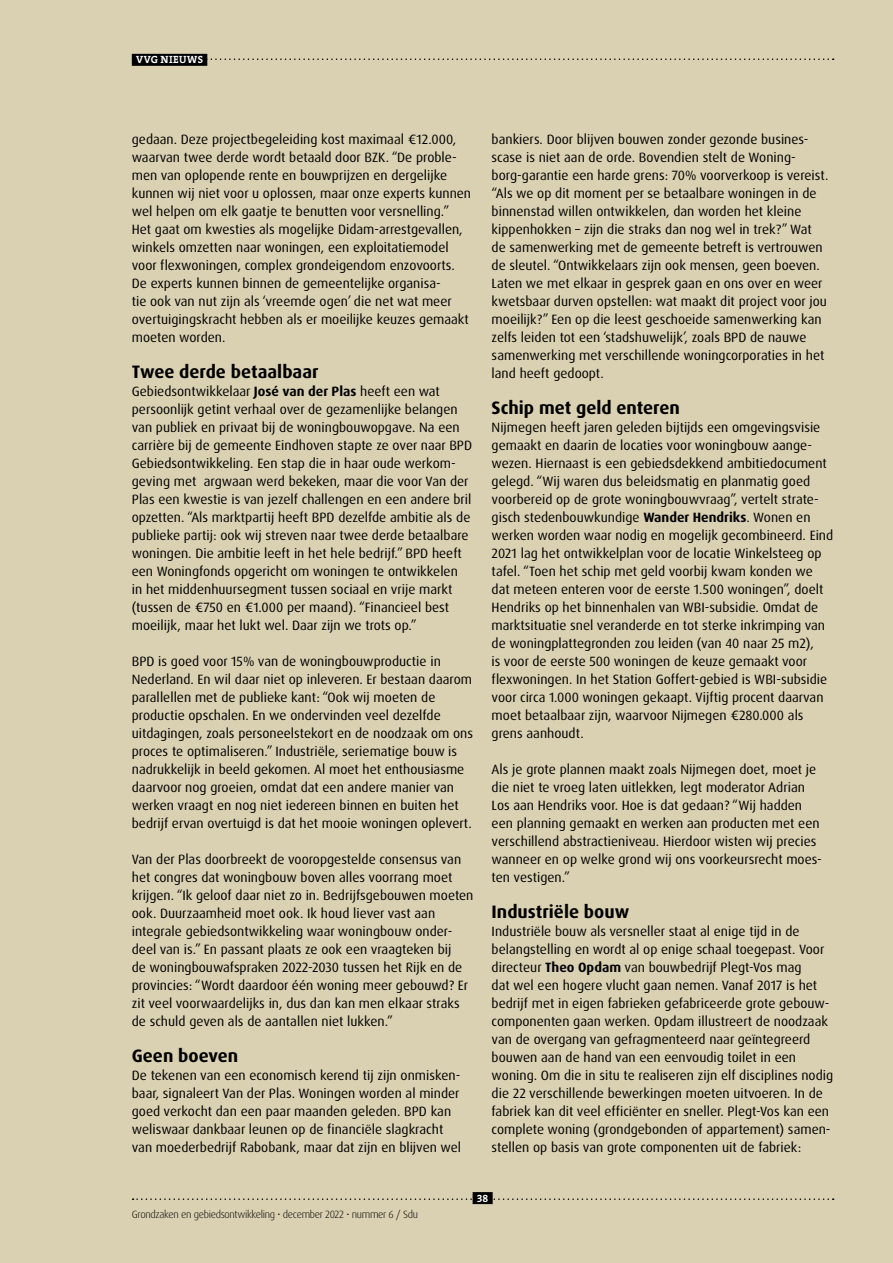
<style>
.page{position:relative;width:893px;height:1263px;background:#dad1b2}
.page>*{position:absolute;margin:0;border:0;box-sizing:border-box;transform-origin:0 0}
.t1{font:700 18px "Dax OT";color:#000}
.t2{font:13.5px/18px "Dax OT";color:#000}
.t3{font:300 10.5px "Dax OT";letter-spacing:-.03em;color:#000}
.t4{font:700 10.5px "The Serif B W7";letter-spacing:.035em;color:#fff}
.s1{font-weight:700}
</style>
<div class="page">
<svg style="left:133px;top:1198px;width:701px;height:2px"></svg>
<div style="left:473px;top:1192px;width:20px;height:12px;background:#000"></div>
<svg style="left:207px;top:58px;width:627px;height:2px"></svg>
<div style="left:132px;top:54px;width:75px;height:12px;background:#000"></div>
<p class="t4" style="left:136px;top:53px;width:68px">VVG NIEUWS</p>
<p class="t2" style="left:132px;top:130px;width:341px">gedaan. Deze projectbegeleiding kost maximaal €12.000, waarvan twee derde wordt betaald door BZK. “De proble&shy;men van oplopende rente en bouwprijzen en dergelijke kunnen wij niet voor u oplossen, maar onze experts kunnen wel helpen om elk gaatje te benutten voor versnelling.” Het gaat om kwesties als mogelijke Didam-arrestgevallen, winkels omzetten naar woningen, een exploitatiemodel voor flexwoningen, complex grondeigendom enzovoorts.<br>De experts kunnen binnen de gemeentelijke organisa-<br>tie ook van nut zijn als ‘vreemde ogen’ die net wat meer overtuigingskracht hebben als er moeilijke keuzes gemaakt moeten worden.</p>
<h1 class="t1" style="left:132px;top:360px;width:188px">Twee derde betaalbaar</h1>
<p class="t2" style="left:132px;top:382px;width:342px">Gebiedsontwikkelaar <span class="s1">José van der Plas</span> heeft een wat persoonlijk getint verhaal over de gezamenlijke belangen van publiek en privaat bij de woningbouwopgave. Na een carrière bij de gemeente Eindhoven stapte ze over naar BPD Gebiedsontwikkeling. Een stap die in haar oude werkom&shy;geving met argwaan werd bekeken, maar die voor Van der Plas een kwestie is van jezelf challengen en een andere bril opzetten. “Als marktpartij heeft BPD dezelfde ambitie als de publieke partij: ook wij streven naar twee derde betaalbare woningen. Die ambitie leeft in het hele bedrijf.” BPD heeft een Woningfonds opgericht om woningen te ontwikkelen<br>in het middenhuursegment tussen sociaal en vrije markt (tussen de €750 en €1.000 per maand). “Financieel best moeilijk, maar het lukt wel. Daar zijn we trots op.”</p>
<p class="t2" style="left:132px;top:652px;width:343px">BPD is goed voor 15% van de woningbouwproductie in Nederland. En wil daar niet op inleveren. Er bestaan daarom parallellen met de publieke kant: “Ook wij moeten de productie opschalen. En we ondervinden veel dezelfde uitdagingen, zoals personeelstekort en de noodzaak om ons proces te optimaliseren.” Industriële, seriematige bouw is nadrukkelijk in beeld gekomen. Al moet het enthousiasme daarvoor nog groeien, omdat dat een andere manier van werken vraagt en nog niet iedereen binnen en buiten het bedrijf ervan overtuigd is dat het mooie woningen oplevert.</p>
<p class="t2" style="left:132px;top:850px;width:343px">Van der Plas doorbreekt de vooropgestelde consensus van het congres dat woningbouw boven alles voorrang moet krijgen. “Ik geloof daar niet zo in. Bedrijfsgebouwen moeten ook. Duurzaamheid moet ook. Ik houd liever vast aan integrale gebiedsontwikkeling waar woningbouw onder&shy;deel van is.” En passant plaats ze ook een vraagteken bij<br>de woningbouwafspraken 2022-2030 tussen het Rijk en de provincies: “Wordt daardoor één woning meer gebouwd? Er zit veel voorwaardelijks in, dus dan kan men elkaar straks de schuld geven als de aantallen niet lukken.”</p>
<h1 class="t1" style="left:132px;top:1044px;width:108px">Geen boeven</h1>
<p class="t2" style="left:132px;top:1066px;width:331px">De tekenen van een economisch kerend tij zijn onmisken&shy;baar, signaleert Van der Plas. Woningen worden al minder goed verkocht dan een paar maanden geleden. BPD kan weliswaar dankbaar leunen op de financiële slagkracht van moederbedrijf Rabobank, maar dat zijn en blijven wel</p>
<p class="t2" style="left:492px;top:130px;width:338px">bankiers. Door blijven bouwen zonder gezonde busines&shy;scase is niet aan de orde. Bovendien stelt de Woning&shy;borg-garantie een harde grens: 70% voorverkoop is vereist. “Als we op dit moment per se betaalbare woningen in de binnenstad willen ontwikkelen, dan worden het kleine kippenhokken – zijn die straks dan nog wel in trek?” Wat de samenwerking met de gemeente betreft is vertrouwen de sleutel. “Ontwikkelaars zijn ook mensen, geen boeven.<br>Laten we met elkaar in gesprek gaan en ons over en weer kwetsbaar durven opstellen: wat maakt dit project voor jou moeilijk?” Een op die leest geschoeide samenwerking kan zelfs leiden tot een ‘stadshuwelijk’, zoals BPD de nauwe samenwerking met verschillende woningcorporaties in het land heeft gedoopt.</p>
<h1 class="t1" style="left:492px;top:396px;width:190px">Schip met geld enteren</h1>
<p class="t2" style="left:492px;top:418px;width:343px">Nijmegen heeft jaren geleden bijtijds een omgevingsvisie gemaakt en daarin de locaties voor woningbouw aange&shy;wezen. Hiernaast is een gebiedsdekkend ambitiedocument gelegd. “Wij waren dus beleidsmatig en planmatig goed voorbereid op de grote woningbouwvraag”, vertelt strate&shy;gisch stedenbouwkundige <span class="s1">Wander Hendriks</span>. Wonen en werken worden waar nodig en mogelijk gecombineerd. Eind 2021 lag het ontwikkelplan voor de locatie Winkelsteeg op tafel. “Toen het schip met geld voorbij kwam konden we dat meteen enteren voor de eerste 1.500 woningen”, doelt Hendriks op het binnenhalen van WBI-subsidie. Omdat de marktsituatie snel veranderde en tot sterke inkrimping van de woningplattegronden zou leiden (van 40 naar 25 m2),<br>is voor de eerste 500 woningen de keuze gemaakt voor flexwoningen. In het Station Goffert-gebied is WBI-subsidie voor circa 1.000 woningen gekaapt. Vijftig procent daarvan moet betaalbaar zijn, waarvoor Nijmegen €280.000 als grens aanhoudt.</p>
<p class="t2" style="left:492px;top:760px;width:332px">Als je grote plannen maakt zoals Nijmegen doet, moet je die niet te vroeg laten uitlekken, legt moderator Adrian Los aan Hendriks voor. Hoe is dat gedaan? “Wij hadden een planning gemaakt en werken aan producten met een verschillend abstractieniveau. Hierdoor wisten wij precies wanneer en op welke grond wij ons voorkeursrecht moes&shy;ten vestigen.”</p>
<h1 class="t1" style="left:492px;top:900px;width:139px">Industriële bouw</h1>
<p class="t2" style="left:492px;top:922px;width:343px">Industriële bouw als versneller staat al enige tijd in de belangstelling en wordt al op enige schaal toegepast. Voor directeur <span class="s1">Theo Opdam</span> van bouwbedrijf Plegt-Vos mag<br>dat wel een hogere vlucht gaan nemen. Vanaf 2017 is het bedrijf met in eigen fabrieken gefabriceerde grote gebouw&shy;componenten gaan werken. Opdam illustreert de noodzaak van de overgang van gefragmenteerd naar geïntegreerd bouwen aan de hand van een eenvoudig toilet in een woning. Om die in situ te realiseren zijn elf disciplines nodig die 22 verschillende bewerkingen moeten uitvoeren. In de fabriek kan dit veel efficiënter en sneller. Plegt-Vos kan een complete woning (grondgebonden of appartement) samen&shy;stellen op basis van grote componenten uit de fabriek:</p>
<p class="t3" style="left:132px;top:1207px;width:288px">Grondzaken en gebiedsontwikkeling • december 2022 • nummer 6 / Sdu</p>
<p class="t4" style="left:477px;top:1191px;width:13px">38</p>
</div>
